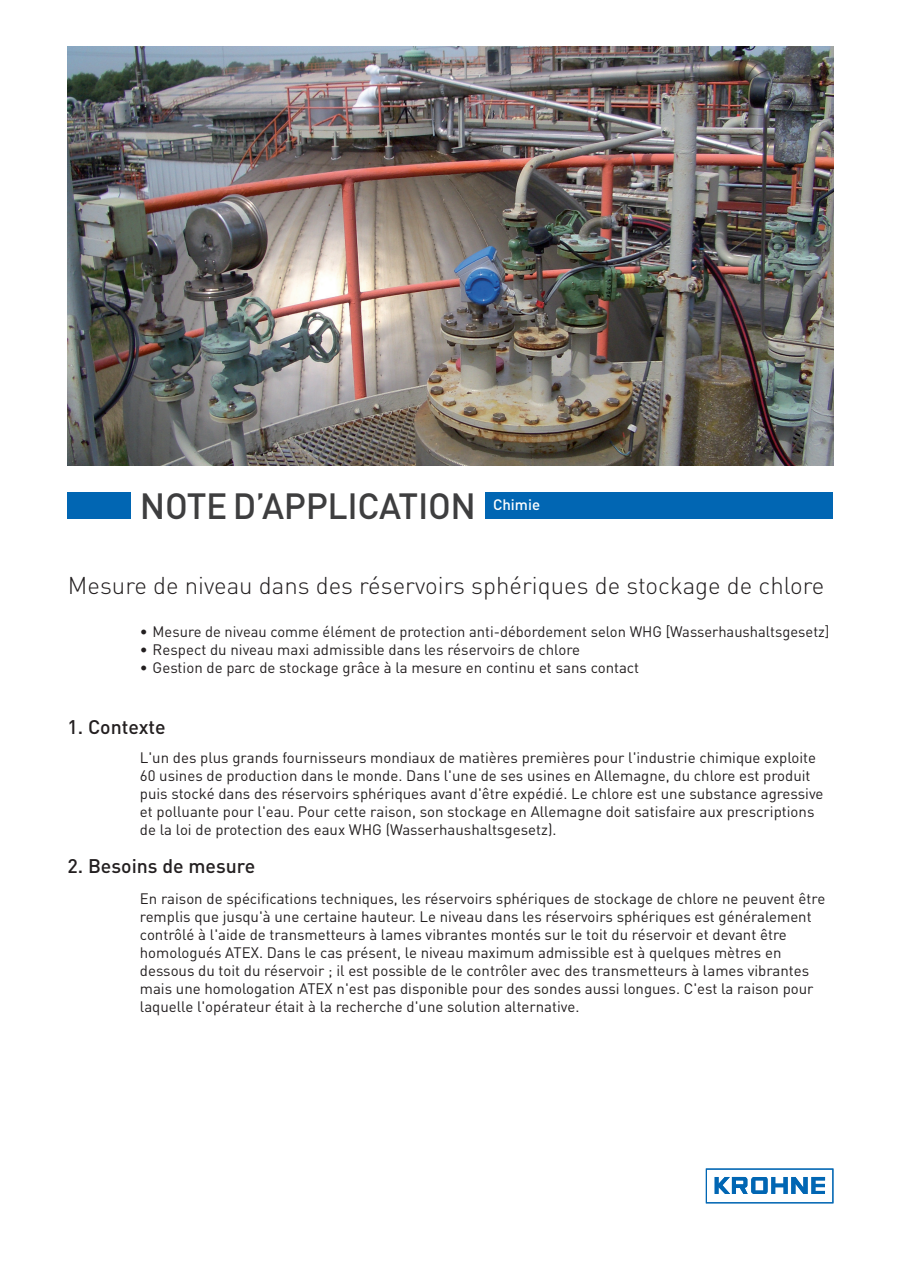
<style>
.page{position:relative;width:901px;height:1271px;background:#fff}
.page>*{position:absolute;margin:0;border:0;box-sizing:border-box;transform-origin:0 0}
.t1{font:500 36px "DIN";letter-spacing:-.01em;color:#3e3e3f}
.t2{font:300 24px "DIN";color:#231f20}
.t3{font:500 19.5px "DIN";color:#231f20}
.t4{font:15px/18px "DIN";color:#231f20}
.t5{font:500 15px "DIN";color:#fff}
</style>
<div class="page">
<svg style="left:705px;top:1168px;width:128px;height:36px"></svg>
<img style="left:67px;top:46px;width:766px;height:419px">
<div style="left:67px;top:492px;width:766px;height:26px;background:#0166b3"></div>
<div style="left:131px;top:489px;width:353px;height:30px;background:#fff"></div>
<h1 class="t1" style="left:140px;top:482px;width:337px">NOTE D’APPLICATION</h1>
<p class="t5" style="left:493px;top:495px;width:49px">Chimie</p>
<h2 class="t2" style="left:68px;top:570px;width:758px">Mesure de niveau dans des réservoirs sphériques de stockage de chlore</h2>
<p class="t4" style="left:140px;top:621px;width:691px">• Mesure de niveau comme élément de protection anti-débordement selon WHG [Wasserhaushaltsgesetz]</p>
<p class="t4" style="left:140px;top:639px;width:441px">• Respect du niveau maxi admissible dans les réservoirs de chlore</p>
<p class="t4" style="left:140px;top:657px;width:501px">• Gestion de parc de stockage grâce à la mesure en continu et sans contact</p>
<h3 class="t3" style="left:67px;top:714px;width:100px">1. Contexte</h3>
<p class="t4" style="left:140px;top:748px;width:685px">L'un des plus grands fournisseurs mondiaux de matières premières pour l'industrie chimique exploite 60 usines de production dans le monde. Dans l'une de ses usines en Allemagne, du chlore est produit puis stocké dans des réservoirs sphériques avant d'être expédié. Le chlore est une substance agressive et polluante pour l'eau. Pour cette raison, son stockage en Allemagne doit satisfaire aux prescriptions de la loi de protection des eaux WHG (Wasserhaushaltsgesetz).</p>
<h3 class="t3" style="left:67px;top:853px;width:189px">2. Besoins de mesure</h3>
<p class="t4" style="left:140px;top:889px;width:686px">En raison de spécifications techniques, les réservoirs sphériques de stockage de chlore ne peuvent être remplis que jusqu'à une certaine hauteur. Le niveau dans les réservoirs sphériques est généralement contrôlé à l'aide de transmetteurs à lames vibrantes montés sur le toit du réservoir et devant être homologués ATEX. Dans le cas présent, le niveau maximum admissible est à quelques mètres en dessous du toit du réservoir ; il est possible de le contrôler avec des transmetteurs à lames vibrantes mais une homologation ATEX n'est pas disponible pour des sondes aussi longues. C'est la raison pour laquelle l'opérateur était à la recherche d'une solution alternative.</p>
</div>
